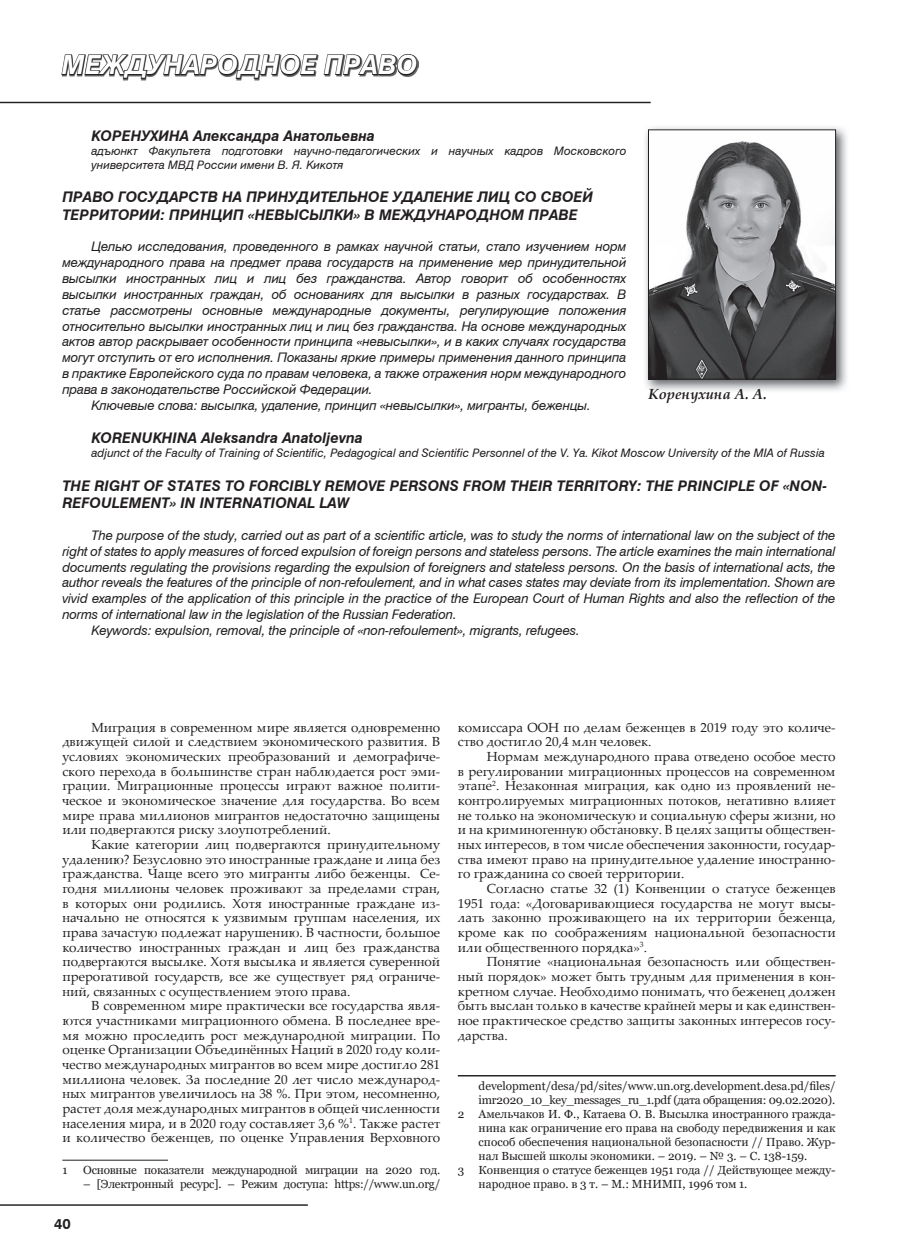
<style>
.page{position:relative;width:898px;height:1259px;background:#fff}
.page>*{position:absolute;margin:0;border:0;box-sizing:border-box;transform-origin:0 0}
.t1{font:italic 700 26.4px "Swiss 721 Cyrillic BT";color:#fff}
.t2{font:italic 700 14.7px/17.5px "Swiss 721 Cyrillic BT";color:#231f20}
.t3{font:italic 700 14.7px "Palatino Linotype";color:#231f20}
.t4{font:700 14.7px "Swiss 721 Cyrillic BT";color:#231f20}
.t5{font:13.2px/14.7px "Palatino Linotype";color:#231f20;text-align:justify}
.t6{font:italic 13.2px "Swiss 721 Cyrillic BT";letter-spacing:-.01em;color:#231f20}
.t7{font:11.7px "Georgia";color:#231f20}
.t8{font:italic 11.7px/14.1px "Swiss 721 Cyrillic BT";color:#231f20}
.t9{font:11.7px "Georgia";letter-spacing:-.02em;color:#231f20}
</style>
<div class="page">
<hr style="left:0;top:1204px;width:308px;height:1px;background:#231f20">
<hr style="left:0;top:102px;width:650px;height:1px;background:#231f20">
<svg style="left:61px;top:54px;width:357px;height:26px"></svg>
<img style="left:645px;top:127px;width:202px;height:264px">
<img style="left:650px;top:131px;width:183px;height:246px">
<div style="left:648px;top:129px;width:187px;height:250px;border:1px solid #231f20"></div>
<hr style="left:62px;top:1159px;width:106px;height:1px;background:#231f20">
<hr style="left:457px;top:1075px;width:378px;height:1px;background:#231f20">
<h1 class="t1" style="left:62px;top:49px;width:357px">МЕЖДУНАРОДНОЕ ПРАВО</h1>
<p class="t2" style="left:91px;top:126px;width:285px">КОРЕНУХИНА Александра Анатольевна</p>
<p class="t8" style="left:91px;top:143px;width:536px">адъюнкт Факультета подготовки научно-педагогических и научных кадров Московского университета МВД России имени В. Я. Кикотя</p>
<p class="t2" style="left:62px;top:188px;width:532px">ПРАВО ГОСУДАРСТВ НА ПРИНУДИТЕЛЬНОЕ УДАЛЕНИЕ ЛИЦ СО СВОЕЙ<br>ТЕРРИТОРИИ: ПРИНЦИП «НЕВЫСЫЛКИ» В МЕЖДУНАРОДНОМ ПРАВЕ</p>
<p class="t6" style="left:91px;top:239px;width:536px">Целью исследования, проведенного в рамках научной статьи, стало изучением норм</p>
<p class="t6" style="left:62px;top:254px;width:565px">международного права на предмет права государств на применение мер принудительной</p>
<p class="t6" style="left:62px;top:270px;width:565px">высылки иностранных лиц и лиц без гражданства. Автор говорит об особенностях</p>
<p class="t6" style="left:62px;top:286px;width:565px">высылки иностранных граждан, об основаниях для высылки в разных государствах. В</p>
<p class="t6" style="left:62px;top:302px;width:565px">статье рассмотрены основные международные документы, регулирующие положения</p>
<p class="t6" style="left:62px;top:318px;width:565px">относительно высылки иностранных лиц и лиц без гражданства. На основе международных</p>
<p class="t6" style="left:62px;top:334px;width:565px">актов автор раскрывает особенности принципа «невысылки», и в каких случаях государства</p>
<p class="t6" style="left:62px;top:349px;width:565px">могут отступить от его исполнения. Показаны яркие примеры применения данного принципа</p>
<p class="t6" style="left:62px;top:365px;width:565px">в практике Европейского суда по правам человека, а также отражения норм международного</p>
<p class="t6" style="left:62px;top:381px;width:311px">права в законодательстве Российской Федерации.</p>
<p class="t6" style="left:91px;top:397px;width:500px">Ключевые слова: высылка, удаление, принцип «невысылки», мигранты, беженцы.</p>
<p class="t2" style="left:91px;top:429px;width:273px">KORENUKHINA Aleksandra Anatoljevna</p>
<p class="t8" style="left:91px;top:446px;width:734px">adjunct of the Faculty of Training of Scientific, Pedagogical and Scientific Personnel of the V. Ya. Kikot Moscow University of the MIA of Russia</p>
<p class="t2" style="left:62px;top:476px;width:766px">THE RIGHT OF STATES TO FORCIBLY REMOVE PERSONS FROM THEIR TERRITORY: THE PRINCIPLE OF «NON-<br>REFOULEMENT» IN INTERNATIONAL LAW</p>
<p class="t6" style="left:91px;top:527px;width:745px">The purpose of the study, carried out as part of a scientific article, was to study the norms of international law on the subject of the</p>
<p class="t6" style="left:62px;top:543px;width:774px">right of states to apply measures of forced expulsion of foreign persons and stateless persons. The article examines the main international</p>
<p class="t6" style="left:62px;top:559px;width:774px">documents regulating the provisions regarding the expulsion of foreigners and stateless persons. On the basis of international acts, the</p>
<p class="t6" style="left:62px;top:575px;width:774px">author reveals the features of the principle of non-refoulement, and in what cases states may deviate from its implementation. Shown are</p>
<p class="t6" style="left:62px;top:590px;width:774px">vivid examples of the application of this principle in the practice of the European Court of Human Rights and also the reflection of the</p>
<p class="t6" style="left:62px;top:606px;width:395px">norms of international law in the legislation of the Russian Federation.</p>
<p class="t6" style="left:91px;top:622px;width:489px">Keywords: expulsion, removal, the principle of «non-refoulement», migrants, refugees.</p>
<p class="t3" style="left:648px;top:383px;width:120px">Коренухина А. А.</p>
<p class="t5" style="left:62px;top:719px;width:379px;text-indent:29px">Миграция в современном мире является одновременно движущей силой и следствием экономического развития. В условиях экономических преобразований и демографиче&shy;ского перехода в большинстве стран наблюдается рост эми&shy;грации. Миграционные процессы играют важное полити&shy;ческое и экономическое значение для государства. Во всем мире права миллионов мигрантов недостаточно защищены или подвергаются риску злоупотреблений.</p>
<p class="t5" style="left:62px;top:836px;width:379px;text-indent:29px">Какие категории лиц подвергаются принудительному удалению? Безусловно это иностранные граждане и лица без гражданства. Чаще всего это мигранты либо беженцы. Се&shy;годня миллионы человек проживают за пределами стран, в которых они родились. Хотя иностранные граждане из&shy;начально не относятся к уязвимым группам населения, их права зачастую подлежат нарушению. В частности, большое количество иностранных граждан и лиц без гражданства подвергаются высылке. Хотя высылка и является суверенной прерогативой государств, все же существует ряд ограниче&shy;ний, связанных с осуществлением этого права.</p>
<p class="t5" style="left:62px;top:998px;width:379px;text-indent:29px">В современном мире практически все государства явля&shy;ются участниками миграционного обмена. В последнее вре&shy;мя можно проследить рост международной миграции. По оценке Организации Объединённых Наций в 2020 году коли&shy;чество международных мигрантов во всем мире достигло 281 миллиона человек. За последние 20 лет число международ&shy;ных мигрантов увеличилось на 38 %. При этом, несомненно, растет доля международных мигрантов в общей численности населения мира, и в 2020 году составляет 3,6 %<sup>1</sup>. Также растет и количество беженцев, по оценке Управления Верховного</p>
<p class="t7" style="left:62px;top:1163px;width:7px">1</p>
<p class="t9" style="left:83px;top:1163px;width:358px">Основные показатели междунар одной миграции на 2020 год.</p>
<p class="t9" style="left:83px;top:1177px;width:358px">– [Электронный ресурс]. – Режим доступа: https://www.un.org/</p>
<p class="t4" style="left:54px;top:1214px;width:18px">40</p>
<p class="t5" style="left:457px;top:719px;width:379px">комиссара ООН по делам беженцев в 2019 году это количе&shy;ство достигло 20,4 млн человек.</p>
<p class="t5" style="left:457px;top:749px;width:379px;text-indent:29px">Нормам международного права отведено особое место в регулировании миграционных процессов на современном этапе<sup>2</sup>. Незаконная миграция, как одно из проявлений не&shy;контролируемых миграционных потоков, негативно влияет не только на экономическую и социальную сферы жизни, но и на криминогенную обстановку. В целях защиты обществен&shy;ных интересов, в том числе обеспечения законности, государ&shy;ства имеют право на принудительное удаление иностранно&shy;го гражданина со своей территории.</p>
<p class="t5" style="left:457px;top:880px;width:379px;text-indent:29px">Согласно статье 32 (1) Конвенции о статусе беженцев 1951 года: «Договаривающиеся государства не могут высы&shy;лать законно проживающего на их территории беженца, кроме как по соображениям национальной безопасности или общественного порядка»<sup>3</sup>.</p>
<p class="t5" style="left:457px;top:954px;width:379px;text-indent:29px">Понятие «национальная безопасность или обществен&shy;ный порядок» может быть трудным для применения в кон&shy;кретном случае. Необходимо понимать, что беженец должен быть выслан только в качестве крайней меры и как единствен&shy;ное практическое средство защиты законных интересов госу&shy;дарства.</p>
<p class="t7" style="left:478px;top:1078px;width:358px">development/desa/pd/sites/www.un.org.development.desa.pd/files/</p>
<p class="t9" style="left:478px;top:1092px;width:358px">imr2020_10_key_messages_ru_1.pdf (дата обращения: 09.02.2020).</p>
<p class="t7" style="left:457px;top:1106px;width:379px">2 Амельчаков И. Ф., Катаева О. В. Высылка иностранного гражда-</p>
<p class="t7" style="left:478px;top:1121px;width:358px">нина как ограничение его права на свободу передвижения и как</p>
<p class="t7" style="left:478px;top:1135px;width:358px">способ обеспечения национальной безопасности // Право. Жур-</p>
<p class="t7" style="left:478px;top:1149px;width:330px">нал Высшей школы экономики. – 2019. – № 3. – С. 138-159.</p>
<p class="t7" style="left:457px;top:1163px;width:379px">3 Конвенция о статусе беженцев 1951 года // Действующее между-</p>
<p class="t7" style="left:478px;top:1177px;width:270px">народное право. в 3 т. – М.: МНИМП, 1996 том 1.</p>
</div>
